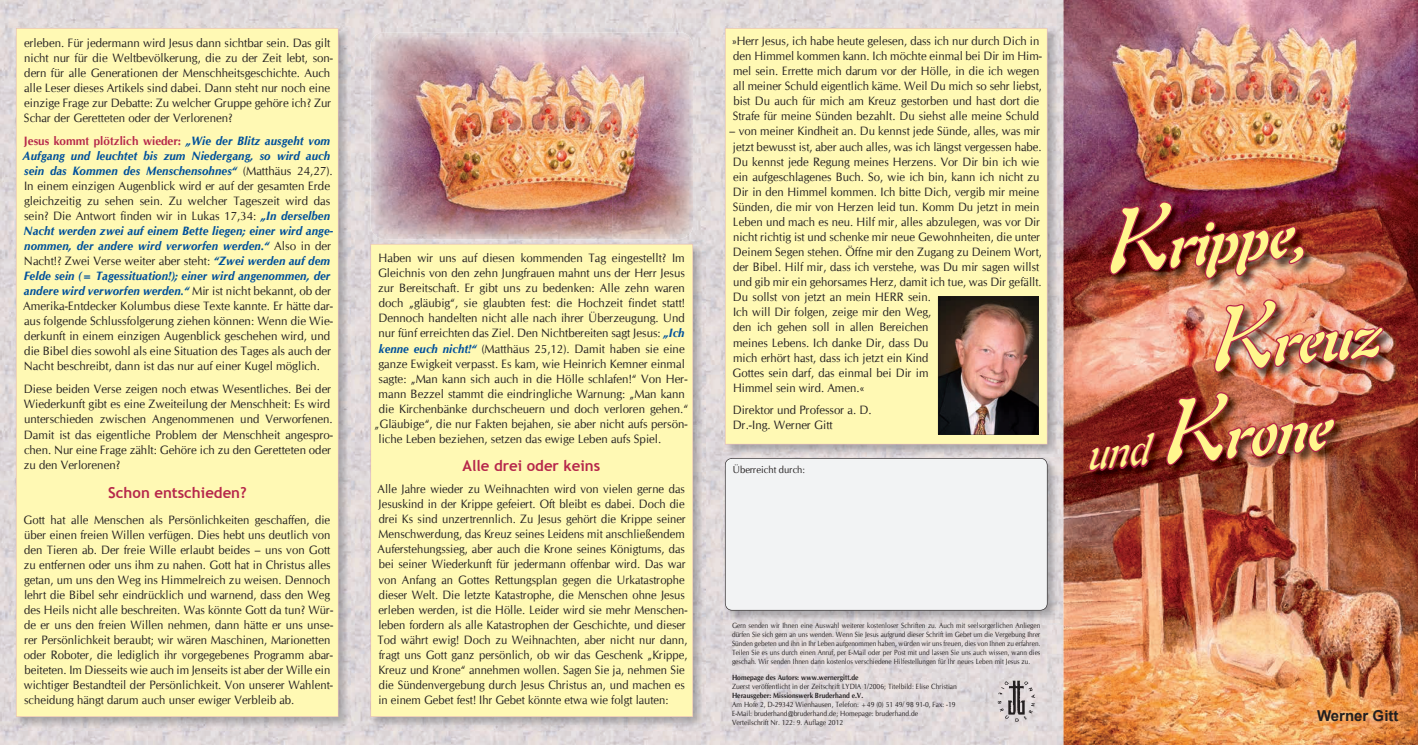
<style>
.page{position:relative;width:1418px;height:745px;background:#fff}
.page>*{position:absolute;margin:0;border:0;box-sizing:border-box;transform-origin:0 0}
.t1{font:italic 700 59.12px "Freeform 721 BT";color:#fff68d}
.t2{font:700 15px "Trebuchet MS";color:#b6274b}
.t3{font:700 15px "Arial";color:#231f20}
.t4{font:12.12px/15px "Cg Omega";color:#231f20;scale:.94 1}
.t5{font:12.12px/15px "Cg Omega";color:#231f20;scale:.95 1}
.t6{font:12.12px/15px "Cg Omega";color:#231f20;scale:.96 1}
.t7{font:12.12px/15px "Cg Omega";color:#231f20;scale:.93 1}
.t8{font:10px "Cg Omega";color:#231f20;scale:.95 1}
.t9{font:7.5px/9px "Cg Omega";color:#231f20;text-align:justify;scale:.87 1}
.t10{font:7.5px/9px "Cg Omega";color:#231f20;scale:.9 1}
.t11{font:700 7.5px "Cg Omega";color:#231f20;scale:.9 1}
.s1{font-weight:700;color:#b6274b}
.s2{font-weight:700;font-style:italic;color:#01519b}
.s3{font-weight:400;font-size:88.62px}
.s4{font-weight:400;font-size:44.38px}
</style>
<div class="page">
<img style="left:0;top:0;width:1417px;height:744px">
<img style="left:723px;top:27px;width:336px;height:595px">
<div style="left:725px;top:457px;width:322px;height:153px;background:#f2f3f4"></div>
<img style="left:15px;top:27px;width:336px;height:701px">
<div style="left:16px;top:28px;width:322px;height:688px;background:#fff9b4"></div>
<img style="left:369px;top:242px;width:336px;height:486px">
<div style="left:370px;top:244px;width:323px;height:472px;background:#fff9b4"></div>
<div style="left:725px;top:28px;width:322px;height:416px;background:#fff9b4"></div>
<img style="left:937px;top:296px;width:101px;height:138px">
<img style="left:1108px;top:201px;width:207px;height:88px">
<img style="left:1108px;top:199px;width:198px;height:82px">
<img style="left:996px;top:677px;width:40px;height:45px">
<img style="left:1088px;top:391px;width:258px;height:91px">
<svg style="left:1087px;top:429px;width:69px;height:44px;background:#811a20"></svg>
<img style="left:1164px;top:389px;width:172px;height:78px">
<img style="left:1213px;top:299px;width:181px;height:85px">
<img style="left:1212px;top:297px;width:173px;height:77px">
<img style="left:370px;top:33px;width:14px;height:206px">
<img style="left:612px;top:33px;width:81px;height:206px">
<p class="t5" style="left:24px;top:35px;width:327px">erleben. Für jedermann wird Jesus dann sichtbar sein. Das gilt nicht nur für die Weltbevölkerung, die zu der Zeit lebt, son&shy;dern für alle Generationen der Menschheitsgeschichte. Auch alle Leser dieses Artikels sind dabei. Dann steht nur noch eine einzige Frage zur Debatte: Zu welcher Gruppe gehöre ich? Zur Schar der Geretteten oder der Verlorenen?</p>
<p class="t6" style="left:23px;top:133px;width:325px"><span class="s1">Jesus kommt plötzlich wieder:</span> <span class="s2">„Wie der Blitz ausgeht vom Aufgang und leuchtet bis zum Niedergang, so wird auch sein das Kommen des Menschensohnes“</span> (Matthäus 24,27).<br>In einem einzigen Augenblick wird er auf der gesamten Erde gleichzeitig zu sehen sein. Zu welcher Tageszeit wird das sein? Die Antwort finden wir in Lukas 17,34: <span class="s2">„In derselben Nacht werden zwei auf einem Bette liegen; einer wird ange&shy;nommen, der andere wird verworfen werden.“</span> Also in der Nacht!? Zwei Verse weiter aber steht: <span class="s2">“Zwei werden auf dem Felde sein (= Tagessituation!); einer wird angenommen, der andere wird verworfen werden.“</span> Mir ist nicht bekannt, ob der Amerika-Entdecker Kolumbus diese Texte kannte. Er hätte dar&shy;aus folgende Schlussfolgerung ziehen können: Wenn die Wie&shy;derkunft in einem einzigen Augenblick geschehen wird, und die Bibel dies sowohl als eine Situation des Tages als auch der Nacht beschreibt, dann ist das nur auf einer Kugel möglich.</p>
<p class="t5" style="left:24px;top:382px;width:327px">Diese beiden Verse zeigen noch etwas Wesentliches. Bei der Wiederkunft gibt es eine Zweiteilung der Menschheit: Es wird unterschieden zwischen Angenommenen und Verworfenen.<br>Damit ist das eigentliche Problem der Menschheit angespro&shy;chen. Nur eine Frage zählt: Gehöre ich zu den Geretteten oder zu den Verlorenen?</p>
<p class="t2" style="left:108px;top:483px;width:140px">Schon entschieden?</p>
<p class="t4" style="left:24px;top:512px;width:331px">Gott hat alle Menschen als Persönlichkeiten geschaffen, die über einen freien Willen verfügen. Dies hebt uns deutlich von den Tieren ab. Der freie Wille erlaubt beides – uns von Gott zu entfernen oder uns ihm zu nahen. Gott hat in Christus alles getan, um uns den Weg ins Himmelreich zu weisen. Dennoch lehrt die Bibel sehr eindrücklich und warnend, dass den Weg des Heils nicht alle beschreiten. Was könnte Gott da tun? Wür&shy;de er uns den freien Willen nehmen, dann hätte er uns unse&shy;rer Persönlichkeit beraubt; wir wären Maschinen, Marionetten oder Roboter, die lediglich ihr vorgegebenes Programm abar&shy;beiteten. Im Diesseits wie auch im Jenseits ist aber der Wille ein wichtiger Bestandteil der Persönlichkeit. Von unserer Wahlent&shy;scheidung hängt darum auch unser ewiger Verbleib ab.</p>
<p class="t5" style="left:378px;top:251px;width:324px">Haben wir uns auf diesen kommenden Tag eingestellt? Im</p>
<p class="t5" style="left:378px;top:266px;width:324px">Gleichnis von den zehn Jungfrauen mahnt uns der Herr Jesus</p>
<p class="t5" style="left:378px;top:281px;width:324px">zur Bereitschaft. Er gibt uns zu bedenken: Alle zehn waren</p>
<p class="t5" style="left:379px;top:296px;width:324px">doch „gläubig“, sie glaubten fest: die Hochzeit findet statt!</p>
<p class="t5" style="left:378px;top:311px;width:324px">Dennoch handelten nicht alle nach ihrer Überzeugung. Und</p>
<p class="t5" style="left:378px;top:326px;width:324px">nur fünf erreichten das Ziel. Den Nichtbereiten sagt Jesus: <span class="s2">„Ich</span></p>
<p class="t5" style="left:379px;top:341px;width:323px"><span class="s2">kenne euch nicht!“</span> (Matthäus 25,12). Damit haben sie eine</p>
<p class="t5" style="left:378px;top:356px;width:324px">ganze Ewigkeit verpasst. Es kam, wie Heinrich Kemner einmal</p>
<p class="t5" style="left:378px;top:371px;width:327px">sagte: „Man kann sich auch in die Hölle schlafen!“ Von Her-</p>
<p class="t5" style="left:378px;top:386px;width:324px">mann Bezzel stammt die eindringliche Warnung: „Man kann</p>
<p class="t5" style="left:379px;top:401px;width:327px">die Kirchenbänke durchscheuern und doch verloren gehen.“</p>
<p class="t5" style="left:374px;top:416px;width:331px">„Gläubige“, die nur Fakten bejahen, sie aber nicht aufs persön-</p>
<p class="t5" style="left:378px;top:431px;width:299px">liche Leben beziehen, setzen das ewige Leben aufs Spiel.</p>
<p class="t2" style="left:462px;top:456px;width:139px">Alle drei oder keins</p>
<p class="t7" style="left:377px;top:481px;width:335px">Alle Jahre wieder zu Weihnachten wird von vielen gerne das Jesuskind in der Krippe gefeiert. Oft bleibt es dabei. Doch die drei Ks sind unzertrennlich. Zu Jesus gehört die Krippe seiner Menschwerdung, das Kreuz seines Leidens mit anschließendem Auferstehungssieg, aber auch die Krone seines Königtums, das bei seiner Wiederkunft für jedermann offenbar wird. Das war von Anfang an Gottes Rettungsplan gegen die Urkatastrophe dieser Welt. Die letzte Katastrophe, die Menschen ohne Jesus erleben werden, ist die Hölle. Leider wird sie mehr Menschen&shy;leben fordern als alle Katastrophen der Geschichte, und dieser Tod währt ewig! Doch zu Weihnachten, aber nicht nur dann, fragt uns Gott ganz persönlich, ob wir das Geschenk „Krippe, Kreuz und Krone“ annehmen wollen. Sagen Sie ja, nehmen Sie die Sündenvergebung durch Jesus Christus an, und machen es in einem Gebet fest! Ihr Gebet könnte etwa wie folgt lauten:</p>
<p class="t4" style="left:732px;top:33px;width:331px">»Herr Jesus, ich habe heute gelesen, dass ich nur durch Dich in den Himmel kommen kann. Ich möchte einmal bei Dir im Him&shy;mel sein. Errette mich darum vor der Hölle, in die ich wegen all meiner Schuld eigentlich käme. Weil Du mich so sehr liebst, bist Du auch für mich am Kreuz gestorben und hast dort die Strafe für meine Sünden bezahlt. Du siehst alle meine Schuld</p>
<p class="t4" style="left:729px;top:124px;width:334px">– von meiner Kindheit an. Du kennst jede Sünde, alles, was mir jetzt bewusst ist, aber auch alles, was ich längst vergessen habe.<br>Du kennst jede Regung meines Herzens. Vor Dir bin ich wie ein aufgeschlagenes Buch. So, wie ich bin, kann ich nicht zu Dir in den Himmel kommen. Ich bitte Dich, vergib mir meine Sünden, die mir von Herzen leid tun. Komm Du jetzt in mein Leben und mach es neu. Hilf mir, alles abzulegen, was vor Dir nicht richtig ist und schenke mir neue Gewohnheiten, die unter Deinem Segen stehen. Öffne mir den Zugang zu Deinem Wort, der Bibel. Hilf mir, dass ich verstehe, was Du mir sagen willst und gib mir ein gehorsames Herz, damit ich tue, was Dir gefällt.<br>Du sollst von jetzt an mein HERR sein.<br>Ich will Dir folgen, zeige mir den Weg,<br>den ich gehen soll in allen Bereichen<br>meines Lebens. Ich danke Dir, dass Du<br>mich erhört hast, dass ich jetzt ein Kind<br>Gottes sein darf, das einmal bei Dir im<br>Himmel sein wird. Amen.«</p>
<p class="t5" style="left:733px;top:402px;width:147px">Direktor und Professor a. D.<br>Dr.-Ing. Werner Gitt</p>
<p class="t8" style="left:732px;top:464px;width:78px">Überreicht durch:</p>
<p class="t9" style="left:732px;top:620px;width:356px">Gern senden wir Ihnen eine Auswahl weiterer kostenloser Schriften zu. Auch mit seelsorgerlichen Anliegen dürfen Sie sich gern an uns wenden. Wenn Sie Jesus aufgrund dieser Schrift im Gebet um die Vergebung Ihrer Sünden gebeten und ihn in Ihr Leben aufgenommen haben, würden wir uns freuen, dies von Ihnen zu erfahren.<br>Teilen Sie es uns durch einen Anruf, per E-Mail oder per Post mit und lassen Sie uns auch wissen, wann dies geschah. Wir senden Ihnen dann kostenlos verschiedene Hilfestellungen für Ihr neues Leben mit Jesus zu.</p>
<p class="t11" style="left:732px;top:673px;width:142px">Homepage des Autors: www.wernergitt.de</p>
<p class="t10" style="left:732px;top:682px;width:251px">Zuerst veröffentlicht in der Zeitschrift LYDIA 1/2006; Titelbild: Elise Christian</p>
<p class="t11" style="left:732px;top:691px;width:147px">Herausgeber: Missionswerk Bruderhand e.V.</p>
<p class="t10" style="left:732px;top:700px;width:250px">Am Hofe 2, D-29342 Wienhausen, Telefon: +49 (0) 51 49/ 98 91-0, Fax: -19<br>E-Mail: bruderhand@bruderhand.de; Homepage: bruderhand.de<br>Verteilschrift Nr. 122: 9. Auflage 2012</p>
<h1 class="t1" style="left:1105px;top:217px;width:203px;rotate:-5deg"><span class="s3">K</span>rippe,</h1>
<h1 class="t1" style="left:1210px;top:314px;width:170px;rotate:-5deg"><span class="s3">K</span>reuz</h1>
<h1 class="t1" style="left:1086px;top:414px;width:245px;rotate:-5deg"><span class="s4">und</span> <span class="s3">K</span>rone</h1>
<p class="t3" style="left:1316px;top:705px;width:83px">Werner Gitt</p>
</div>
